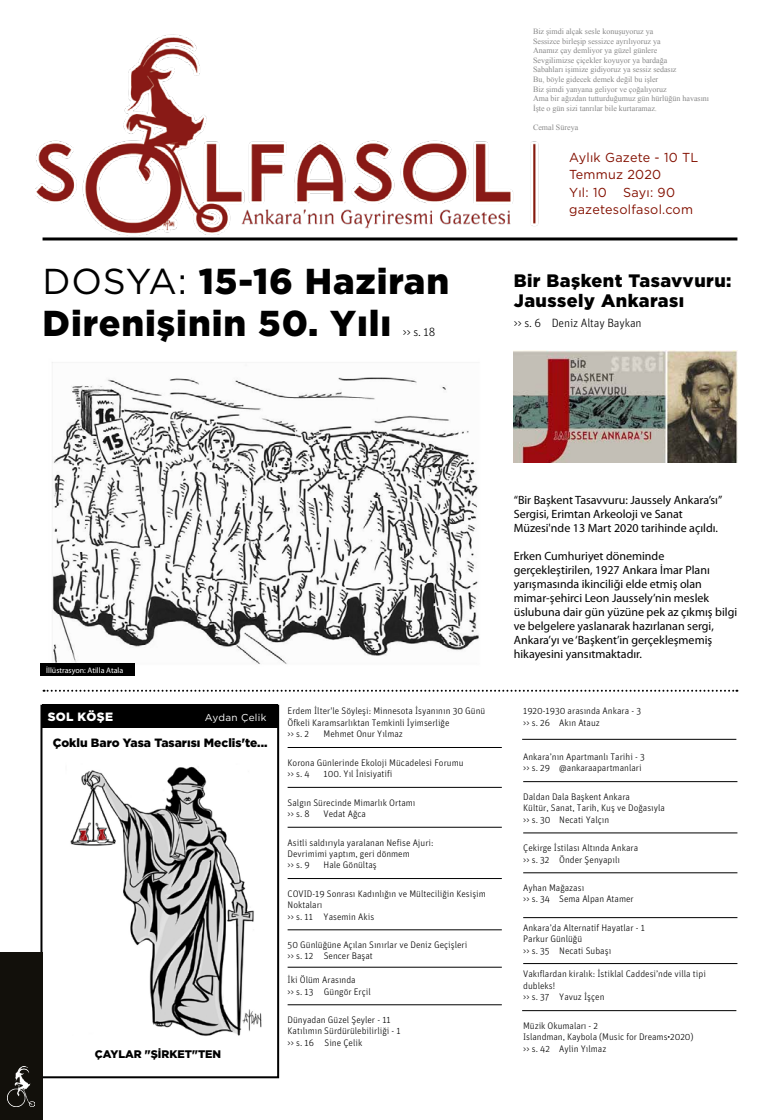
<style>
.page{position:relative;width:780px;height:1120px;background:#fff}
.page>*{position:absolute;margin:0;border:0;box-sizing:border-box;transform-origin:0 0}
.t1{font:900 36px/42px "Gotham";letter-spacing:.025em;color:#000}
.t2{font:900 18px/20px "Gotham";letter-spacing:.025em;color:#000}
.t3{font:13px/17px "Gotham";letter-spacing:.02em;color:#831000}
.t4{font:12px/14px "Myriad Pro";color:#000}
.t5{font:900 12px "Gotham";color:#000}
.t6{font:300 12px "Unit";letter-spacing:-.01em;color:#000}
.t7{font:900 12px "Gotham";letter-spacing:.025em;color:#fff}
.t8{font:900 11px "Gotham";color:#000}
.t9{font:10px "Gotham";letter-spacing:.025em;color:#fff}
.t10{font:300 9.5px/11.4px "Unit";color:#000}
.t11{font:8px/9.6px "Times New Roman";color:#878787}
.t12{font:8px "Myriad Pro";color:#fff}
.s1{font-weight:400}
</style>
<div class="page">
<img style="left:36px;top:34px;width:503px;height:206px">
<hr style="left:43px;top:237px;width:694px;height:3px;background:#000">
<div style="left:40px;top:705px;width:239px;height:373px;background:#fff;border:2px solid #000"></div>
<img style="left:52px;top:362px;width:427px;height:303px">
<svg style="left:44px;top:690px;width:693px;height:2px"></svg>
<div style="left:0;top:952px;width:43px;height:168px;background:#12100b"></div>
<img style="left:8px;top:1066px;width:27px;height:40px">
<hr style="left:287px;top:747px;width:215px;height:1px;background:#000">
<hr style="left:287px;top:787px;width:215px;height:1px;background:#000">
<hr style="left:287px;top:827px;width:215px;height:1px;background:#000">
<hr style="left:287px;top:878px;width:215px;height:1px;background:#000">
<hr style="left:287px;top:929px;width:215px;height:1px;background:#000">
<hr style="left:287px;top:1004px;width:215px;height:1px;background:#000">
<hr style="left:523px;top:781px;width:214px;height:1px;background:#000">
<hr style="left:523px;top:832px;width:214px;height:1px;background:#000">
<hr style="left:523px;top:872px;width:214px;height:1px;background:#000">
<img style="left:70px;top:766px;width:192px;height:270px">
<div style="left:40px;top:663px;width:95px;height:12px;background:#000"></div>
<img style="left:513px;top:350px;width:224px;height:112px">
<hr style="left:523px;top:963px;width:214px;height:1px;background:#000">
<hr style="left:523px;top:917px;width:214px;height:1px;background:#000">
<hr style="left:522px;top:1010px;width:214px;height:1px;background:#000">
<hr style="left:287px;top:967px;width:215px;height:1px;background:#000">
<hr style="left:522px;top:739px;width:214px;height:1px;background:#000">
<div style="left:42px;top:705px;width:236px;height:23px;background:#000"></div>
<h1 class="t1" style="left:43px;top:260px;width:408px"><span class="s1">DOSYA:</span> 15-16 Haziran<br>Direnişinin 50. Yılı</h1>
<p class="t6" style="left:403px;top:325px;width:34px">&gt;&gt; s. 18</p>
<p class="t11" style="left:533px;top:26px;width:177px">Biz şimdi alçak sesle konuşuyoruz ya<br>Sessizce birleşip sessizce ayrılıyoruz ya<br>Anamız çay demliyor ya güzel günlere<br>Sevgilimizse çiçekler koyuyor ya bardağa<br>Sabahları işimize gidiyoruz ya sessiz sedasız<br>Bu, böyle gidecek demek değil bu işler<br>Biz şimdi yanyana geliyor ve çoğalıyoruz<br>Ama bir ağızdan tutturduğumuz gün hürlüğün havasını İşte o gün sizi tanrılar bile kurtaramaz.</p>
<p class="t11" style="left:533px;top:122px;width:47px">Cemal Süreya</p>
<h3 class="t3" style="left:569px;top:149px;width:131px">Aylık Gazete - 10 TL<br>Temmuz 2020<br>Yıl: 10</h3>
<h3 class="t3" style="left:569px;top:183px;width:125px;text-indent:54px">Sayı: 90 gazetesolfasol.com</h3>
<h2 class="t2" style="left:513px;top:270px;width:219px">Bir Başkent Tasavvuru:<br>Jaussely Ankarası</h2>
<p class="t6" style="left:513px;top:316px;width:129px">&gt;&gt; s. 6 Deniz Altay Baykan</p>
<p class="t12" style="left:46px;top:665px;width:79px">İllüstrasyon: Atilla Atala</p>
<p class="t7" style="left:48px;top:709px;width:67px">SOL KÖŞE</p>
<p class="t9" style="left:205px;top:712px;width:63px">Aydan Çelik</p>
<p class="t5" style="left:53px;top:735px;width:216px">Çoklu Baro Yasa Tasarısı Meclis'te...</p>
<p class="t8" style="left:95px;top:1048px;width:128px">ÇAYLAR "ŞİRKET"TEN</p>
<p class="t10" style="left:287px;top:705px;width:199px">Erdem İlter'le Söyleşi: Minnesota İsyanının 30 Günü<br>Öfkeli Karamsarlıktan Temkinli İyimserliğe<br>&gt;&gt; s. 2</p>
<p class="t10" style="left:323px;top:728px;width:81px">Mehmet Onur Yılmaz</p>
<p class="t10" style="left:287px;top:756px;width:177px">Korona Günlerinde Ekoloji Mücadelesi Forumu &gt;&gt; s. 4</p>
<p class="t10" style="left:323px;top:768px;width:70px">100. Yıl İnisiyatifi</p>
<p class="t10" style="left:287px;top:796px;width:129px">Salgın Sürecinde Mimarlık Ortamı &gt;&gt; s. 8</p>
<p class="t10" style="left:323px;top:808px;width:44px">Vedat Ağca</p>
<p class="t10" style="left:287px;top:836px;width:147px">Asitli saldırıyla yaralanan Nefise Ajuri:<br>Devrimimi yaptım, geri dönmem<br>&gt;&gt; s. 9</p>
<p class="t10" style="left:323px;top:859px;width:55px">Hale Gönültaş</p>
<p class="t10" style="left:287px;top:887px;width:200px">COVID-19 Sonrası Kadınlığın ve Mülteciliğin Kesişim<br>Noktaları<br>&gt;&gt; s. 11 Yasemin Akis</p>
<p class="t10" style="left:287px;top:939px;width:181px">50 Günlüğüne Açılan Sınırlar ve Deniz Geçişleri &gt;&gt; s. 12 Sencer Başat</p>
<p class="t10" style="left:287px;top:974px;width:85px">İki Ölüm Arasında<br>&gt;&gt; s. 13 Güngör Erçil</p>
<p class="t10" style="left:287px;top:1014px;width:114px">Dünyadan Güzel Şeyler - 11<br>Katılımın Sürdürülebilirliği - 1 &gt;&gt; s. 16 Sine Çelik</p>
<p class="t4" style="left:513px;top:493px;width:210px">“Bir Başkent Tasavvuru: Jaussely Ankara’sı”<br>Sergisi, Erimtan Arkeoloji ve Sanat<br>Müzesi'nde 13 Mart 2020 tarihinde açıldı.</p>
<p class="t4" style="left:513px;top:549px;width:225px">Erken Cumhuriyet döneminde gerçekleştirilen, 1927 Ankara İmar Planı yarışmasında ikinciliği elde etmiş olan mimar-şehirci Leon Jaussely’nin meslek üslubuna dair gün yüzüne pek az çıkmış bilgi ve belgelere yaslanarak hazırlanan sergi, Ankara’yı ve ‘Başkent’in gerçekleşmemiş hikayesini yansıtmaktadır.</p>
<p class="t10" style="left:523px;top:705px;width:119px">1920-1930 arasında Ankara - 3 &gt;&gt; s. 26 Akın Atauz</p>
<p class="t10" style="left:523px;top:751px;width:123px">Ankara’nın Apartmanlı Tarihi - 3 &gt;&gt; s. 29 @ankaraapartmanlari</p>
<p class="t10" style="left:523px;top:791px;width:143px">Daldan Dala Başkent Ankara<br>Kültür, Sanat, Tarih, Kuş ve Doğasıyla &gt;&gt; s. 30 Necati Yalçın</p>
<p class="t10" style="left:523px;top:842px;width:116px">Çekirge İstilası Altında Ankara &gt;&gt; s. 32 Önder Şenyapılı</p>
<p class="t10" style="left:523px;top:882px;width:112px">Ayhan Mağazası<br>&gt;&gt; s. 34 Sema Alpan Atamer</p>
<p class="t10" style="left:523px;top:922px;width:123px">Ankara’da Alternatif Hayatlar - 1<br>Parkur Günlüğü<br>&gt;&gt; s. 35 Necati Subaşı</p>
<p class="t10" style="left:523px;top:968px;width:184px">Vakıflardan kiralık: İstiklal Caddesi’nde villa tipi dubleks!<br>&gt;&gt; s. 37 Yavuz İşçen</p>
<p class="t10" style="left:523px;top:1019px;width:172px">Müzik Okumaları - 2<br>Islandman, Kaybola (Music for Dreams•2020) &gt;&gt; s. 42 Aylin Yılmaz</p>
</div>
